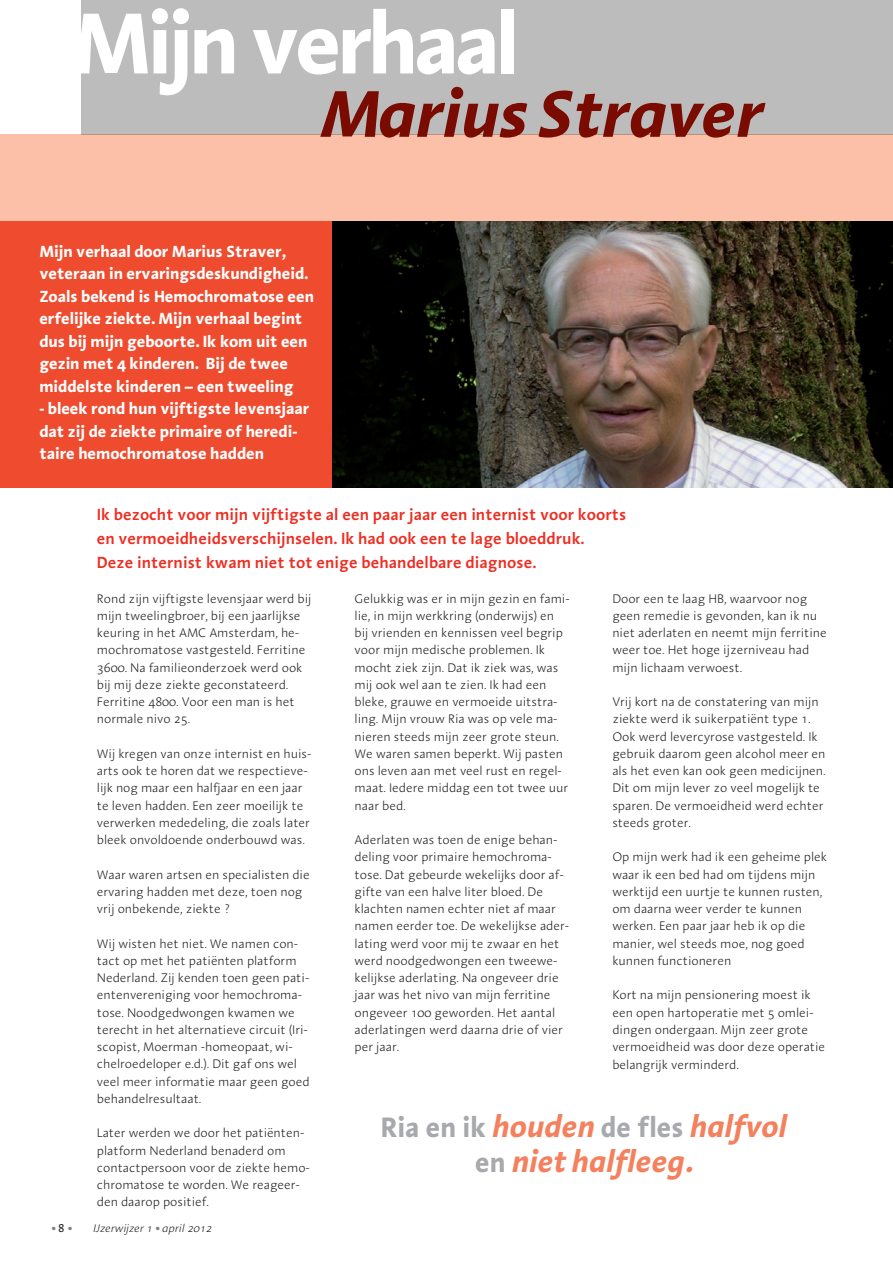
<style>
.page{position:relative;width:893px;height:1263px;background:#fff}
.page>*{position:absolute;margin:0;border:0;box-sizing:border-box;transform-origin:0 0}
.t1{font:700 88.5px "Linotype Aroma";letter-spacing:-.05em;color:#fff}
.t2{font:italic 700 67.5px "Linotype Aroma";letter-spacing:-.005em;color:#790b00}
.t3{font:italic 700 31.5px "Linotype Aroma";color:#f4805d;scale:.96 1}
.t4{font:700 28.8px "Linotype Aroma";color:#a8a9ad;scale:.96 1}
.t5{font:700 16.5px/22.5px "Linotype Aroma";letter-spacing:-.005em;color:#fff}
.t6{font:600 16.5px/24px "Linotype Aroma";color:#ee2e22}
.t7{font:300 12.75px/17.2px "Linotype Aroma";letter-spacing:-.005em;color:#231f20}
.t8{font:italic 300 11.25px "Linotype Aroma";color:#231f20}
.s1{font-weight:700;font-style:normal;font-size:19.5px;color:#808285}
.s2{font-weight:400;font-style:normal;font-size:11.7px}
.s3{font-style:italic;font-size:31.5px;color:#f4805d}
.s4{font-style:normal;font-size:28.8px;color:#a8a9ad}
</style>
<div class="page">
<img style="left:332px;top:221px;width:561px;height:266px">
<div style="left:0;top:135px;width:893px;height:86px;background:#fbc0a7"></div>
<div style="left:81px;top:0;width:812px;height:135px;background:#bdbcbc"></div>
<div style="left:0;top:221px;width:332px;height:266px;background:#ef4c2f"></div>
<h1 class="t1" style="left:72px;top:-16px;width:448px">Mijn verhaal</h1>
<h2 class="t2" style="left:318px;top:69px;width:447px">Marius Straver</h2>
<p class="t5" style="left:39px;top:239px;width:276px">Mijn verhaal door Marius Straver, veteraan in ervaringsdeskundigheid.<br>Zoals bekend is Hemochromatose een erfelijke ziekte. Mijn verhaal begint dus bij mijn geboorte. Ik kom uit een gezin met 4 kinderen. Bij de twee middelste kinderen – een tweeling</p>
<p class="t5" style="left:39px;top:397px;width:272px">- bleek rond hun vijftigste levensjaar dat zij de ziekte primaire of heredi&shy;taire hemochromatose hadden</p>
<p class="t6" style="left:97px;top:502px;width:531px">Ik bezocht voor mijn vijftigste al een paar jaar een internist voor koorts en vermoeidheidsverschijnselen. Ik had ook een te lage bloeddruk.<br>Deze internist kwam niet tot enige behandelbare diagnose.</p>
<p class="t7" style="left:97px;top:589px;width:216px">Rond zijn vijftigste levensjaar werd bij mijn tweelingbroer, bij een jaarlijkse keuring in het AMC Amsterdam, he&shy;mochromatose vastgesteld. Ferritine 3600. Na familieonderzoek werd ook bij mij deze ziekte geconstateerd.<br>Ferritine 4800. Voor een man is het normale nivo 25.</p>
<p class="t7" style="left:97px;top:745px;width:216px">Wij kregen van onze internist en huis&shy;arts ook te horen dat we respectieve&shy;lijk nog maar een halfjaar en een jaar te leven hadden. Een zeer moeilijk te verwerken mededeling, die zoals later bleek onvoldoende onderbouwd was.</p>
<p class="t7" style="left:97px;top:865px;width:214px">Waar waren artsen en specialisten die ervaring hadden met deze, toen nog vrij onbekende, ziekte ?</p>
<p class="t7" style="left:97px;top:934px;width:214px">Wij wisten het niet. We namen con&shy;tact op met het patiënten platform Nederland. Zij kenden toen geen pati&shy;ëntenvereniging voor hemochroma&shy;tose. Noodgedwongen kwamen we terecht in het alternatieve circuit (Iri&shy;scopist, Moerman -homeopaat, wi&shy;chelroedeloper e.d.). Dit gaf ons wel veel meer informatie maar geen goed behandelresultaat.</p>
<p class="t7" style="left:97px;top:1124px;width:215px">Later werden we door het patiënten&shy;platform Nederland benaderd om contactpersoon voor de ziekte hemo&shy;chromatose te worden. We reageer&shy;den daarop positief.</p>
<p class="t8" style="left:51px;top:1221px;width:162px"><span class="s1">.</span> <span class="s2">8</span> <span class="s1">.</span> IJzerwijzer 1 <span class="s1">.</span> april 2012</p>
<p class="t7" style="left:355px;top:589px;width:217px">Gelukkig was er in mijn gezin en fami&shy;lie, in mijn werkkring (onderwijs) en bij vrienden en kennissen veel begrip voor mijn medische problemen. Ik mocht ziek zijn. Dat ik ziek was, was mij ook wel aan te zien. Ik had een bleke, grauwe en vermoeide uitstra&shy;ling. Mijn vrouw Ria was op vele ma&shy;nieren steeds mijn zeer grote steun.<br>We waren samen beperkt. Wij pasten ons leven aan met veel rust en regel&shy;maat. Iedere middag een tot twee uur naar bed.</p>
<p class="t7" style="left:355px;top:831px;width:216px">Aderlaten was toen de enige behan&shy;deling voor primaire hemochroma&shy;tose. Dat gebeurde wekelijks door af&shy;gifte van een halve liter bloed. De klachten namen echter niet af maar namen eerder toe. De wekelijkse ader&shy;lating werd voor mij te zwaar en het werd noodgedwongen een tweewe&shy;kelijkse aderlating. Na ongeveer drie jaar was het nivo van mijn ferritine ongeveer 100 geworden. Het aantal aderlatingen werd daarna drie of vier per jaar.</p>
<p class="t7" style="left:612px;top:589px;width:216px">Door een te laag HB, waarvoor nog geen remedie is gevonden, kan ik nu niet aderlaten en neemt mijn ferritine weer toe. Het hoge ijzerniveau had mijn lichaam verwoest.</p>
<p class="t7" style="left:612px;top:693px;width:215px">Vrij kort na de constatering van mijn ziekte werd ik suikerpatiënt type 1.<br>Ook werd levercyrose vastgesteld. Ik gebruik daarom geen alcohol meer en als het even kan ook geen medicijnen.<br>Dit om mijn lever zo veel mogelijk te sparen. De vermoeidheid werd echter steeds groter.</p>
<p class="t7" style="left:612px;top:848px;width:216px">Op mijn werk had ik een geheime plek waar ik een bed had om tijdens mijn werktijd een uurtje te kunnen rusten, om daarna weer verder te kunnen werken. Een paar jaar heb ik op die manier, wel steeds moe, nog goed kunnen functioneren</p>
<p class="t7" style="left:612px;top:986px;width:215px">Kort na mijn pensionering moest ik een open hartoperatie met 5 omlei&shy;dingen ondergaan. Mijn zeer grote vermoeidheid was door deze operatie belangrijk verminderd.</p>
<h3 class="t4" style="left:381px;top:1108px;width:424px">Ria en ik <span class="s3">houden</span> de fles <span class="s3">halfvol</span></h3>
<h3 class="t3" style="left:475px;top:1140px;width:227px"><span class="s4">en</span> niet halfleeg.</h3>
</div>
